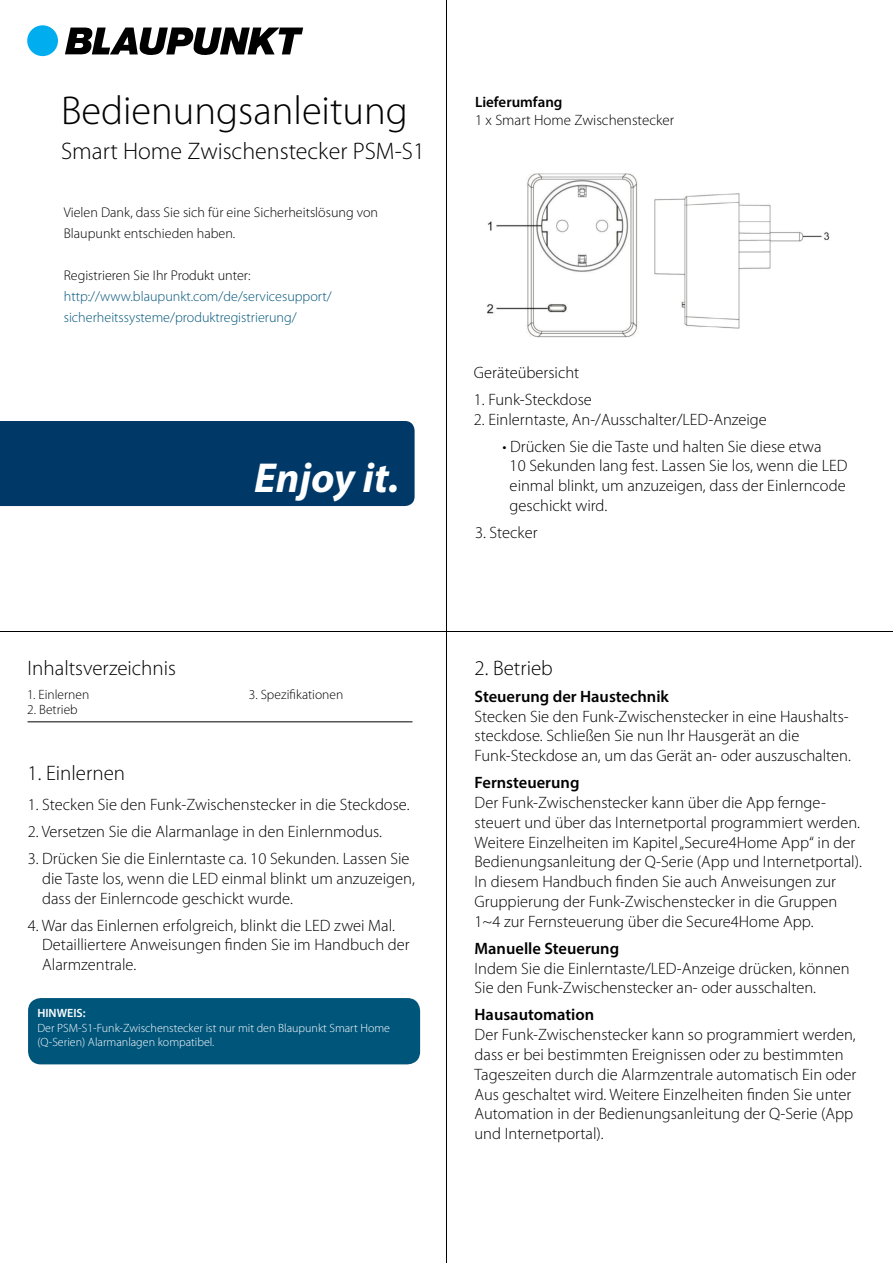
<style>
.page{position:relative;width:893px;height:1263px;background:#fff}
.page>*{position:absolute;margin:0;border:0;box-sizing:border-box;transform-origin:0 0}
.t1{font:italic 700 42px "Myriad Pro";color:#fff}
.t2{font:300 40.5px "Myriad Pro";color:#000}
.t3{font:300 24px "Myriad Pro";color:#000}
.t4{font:300 21px "Myriad Pro";color:#000}
.t5{font:300 16.5px/19.8px "Myriad Pro";color:#000}
.t6{font:600 16.5px "Myriad Pro";color:#000}
.t7{font:300 15px "Myriad Pro";color:#000}
.t8{font:600 15px "Myriad Pro";color:#000}
.t9{font:300 14.1px/21px "Myriad Pro";color:#000}
.t10{font:300 14.1px/21px "Myriad Pro";color:#00557b}
.t11{font:300 13.5px "Myriad Pro";letter-spacing:.005em;color:#000}
.t12{font:300 12px/14.4px "Myriad Pro";color:#fff}
.t13{font:600 12px "Myriad Pro";color:#fff}
</style>
<div class="page">
<hr style="left:446px;top:0;width:1px;height:1263px;background:#000">
<hr style="left:0;top:631px;width:893px;height:1px;background:#000">
<div style="left:0;top:421px;width:415px;height:85px;background:#003968"></div>
<hr style="left:28px;top:721px;width:384px;height:1px;background:#000">
<div style="left:27px;top:25px;width:31px;height:31px;background:#00aeef;border-radius:50%"></div>
<svg style="left:65px;top:27px;width:238px;height:28px"></svg>
<img style="left:487px;top:173px;width:151px;height:165px">
<img style="left:654px;top:193px;width:176px;height:136px">
<div style="left:462px;top:332px;width:58px;height:17px;background:#fff"></div>
<div style="left:28px;top:998px;width:392px;height:66px;background:#00557b;border-radius:13px"></div>
<h2 class="t2" style="left:61px;top:88px;width:348px">Bedienungsanleitung</h2>
<h3 class="t3" style="left:61px;top:138px;width:365px">Smart Home Zwischenstecker PSM-S1</h3>
<p class="t9" style="left:64px;top:202px;width:316px">Vielen Dank, dass Sie sich für eine Sicherheitslösung von<br>Blaupunkt entschieden haben.</p>
<p class="t9" style="left:64px;top:265px;width:188px">Registrieren Sie Ihr Produkt unter:</p>
<p class="t10" style="left:64px;top:286px;width:269px">http://www.blaupunkt.com/de/servicesupport/ sicherheitssysteme/produktregistrierung/</p>
<h1 class="t1" style="left:254px;top:451px;width:146px">Enjoy it.</h1>
<p class="t8" style="left:475px;top:93px;width:89px">Lieferumfang</p>
<p class="t7" style="left:475px;top:112px;width:201px">1 x Smart Home Zwischenstecker</p>
<p class="t5" style="left:474px;top:363px;width:107px">Geräteübersicht</p>
<p class="t5" style="left:474px;top:390px;width:119px">1. Funk-Steckdose</p>
<p class="t5" style="left:474px;top:410px;width:294px">2. Einlerntaste, An-/Ausschalter/LED-Anzeige</p>
<p class="t5" style="left:510px;top:436px;width:339px;text-indent:-7px">• Drücken Sie die Taste und halten Sie diese etwa<br>10 Sekunden lang fest. Lassen Sie los, wenn die LED einmal blinkt, um anzuzeigen, dass der Einlerncode geschickt wird.</p>
<p class="t5" style="left:475px;top:522px;width:64px">3. Stecker</p>
<p class="t4" style="left:475px;top:656px;width:80px">2. Betrieb</p>
<p class="t4" style="left:28px;top:657px;width:150px">Inhaltsverzeichnis</p>
<p class="t11" style="left:27px;top:687px;width:64px">1. Einlernen</p>
<p class="t11" style="left:27px;top:702px;width:52px">2. Betrieb</p>
<p class="t11" style="left:249px;top:687px;width:96px">3. Spezifikationen</p>
<p class="t6" style="left:475px;top:686px;width:196px">Steuerung der Haustechnik</p>
<p class="t5" style="left:475px;top:706px;width:378px">Stecken Sie den Funk-Zwischenstecker in eine Haushalts&shy;steckdose. Schließen Sie nun Ihr Hausgerät an die<br>Funk-Steckdose an, um das Gerät an- oder auszuschalten.</p>
<p class="t6" style="left:475px;top:772px;width:106px">Fernsteuerung</p>
<p class="t5" style="left:475px;top:793px;width:389px">Der Funk-Zwischenstecker kann über die App fernge&shy;steuert und über das Internetportal programmiert werden.<br>Weitere Einzelheiten im Kapitel „Secure4Home App“ in der Bedienungsanleitung der Q-Serie (App und Internetportal).<br>In diesem Handbuch finden Sie auch Anweisungen zur Gruppierung der Funk-Zwischenstecker in die Gruppen 1~4 zur Fernsteuerung über die Secure4Home App.</p>
<p class="t6" style="left:475px;top:938px;width:146px">Manuelle Steuerung</p>
<p class="t5" style="left:475px;top:958px;width:377px">Indem Sie die Einlerntaste/LED-Anzeige drücken, können<br>Sie den Funk-Zwischenstecker an- oder ausschalten.</p>
<p class="t6" style="left:475px;top:1004px;width:121px">Hausautomation</p>
<p class="t5" style="left:475px;top:1025px;width:383px">Der Funk-Zwischenstecker kann so programmiert werden, dass er bei bestimmten Ereignissen oder zu bestimmten Tageszeiten durch die Alarmzentrale automatisch Ein oder Aus geschaltet wird. Weitere Einzelheiten finden Sie unter Automation in der Bedienungsanleitung der Q-Serie (App und Internetportal).</p>
<p class="t4" style="left:28px;top:762px;width:99px">1. Einlernen</p>
<p class="t5" style="left:28px;top:795px;width:383px">1. Stecken Sie den Funk-Zwischenstecker in die Steckdose.</p>
<p class="t5" style="left:28px;top:822px;width:356px">2. Versetzen Sie die Alarmanlage in den Einlernmodus.</p>
<p class="t5" style="left:42px;top:849px;width:374px;text-indent:-14px">3. Drücken Sie die Einlerntaste ca. 10 Sekunden. Lassen Sie die Taste los, wenn die LED einmal blinkt um anzuzeigen, dass der Einlerncode geschickt wurde.</p>
<p class="t5" style="left:42px;top:915px;width:369px;text-indent:-14px">4. War das Einlernen erfolgreich, blinkt die LED zwei Mal.<br>Detailliertere Anweisungen finden Sie im Handbuch der<br>Alarmzentrale.</p>
<p class="t13" style="left:37px;top:1005px;width:50px">HINWEIS:</p>
<p class="t12" style="left:37px;top:1021px;width:354px">Der PSM-S1-Funk-Zwischenstecker ist nur mit den Blaupunkt Smart Home (Q-Serien) Alarmanlagen kompatibel.</p>
</div>
